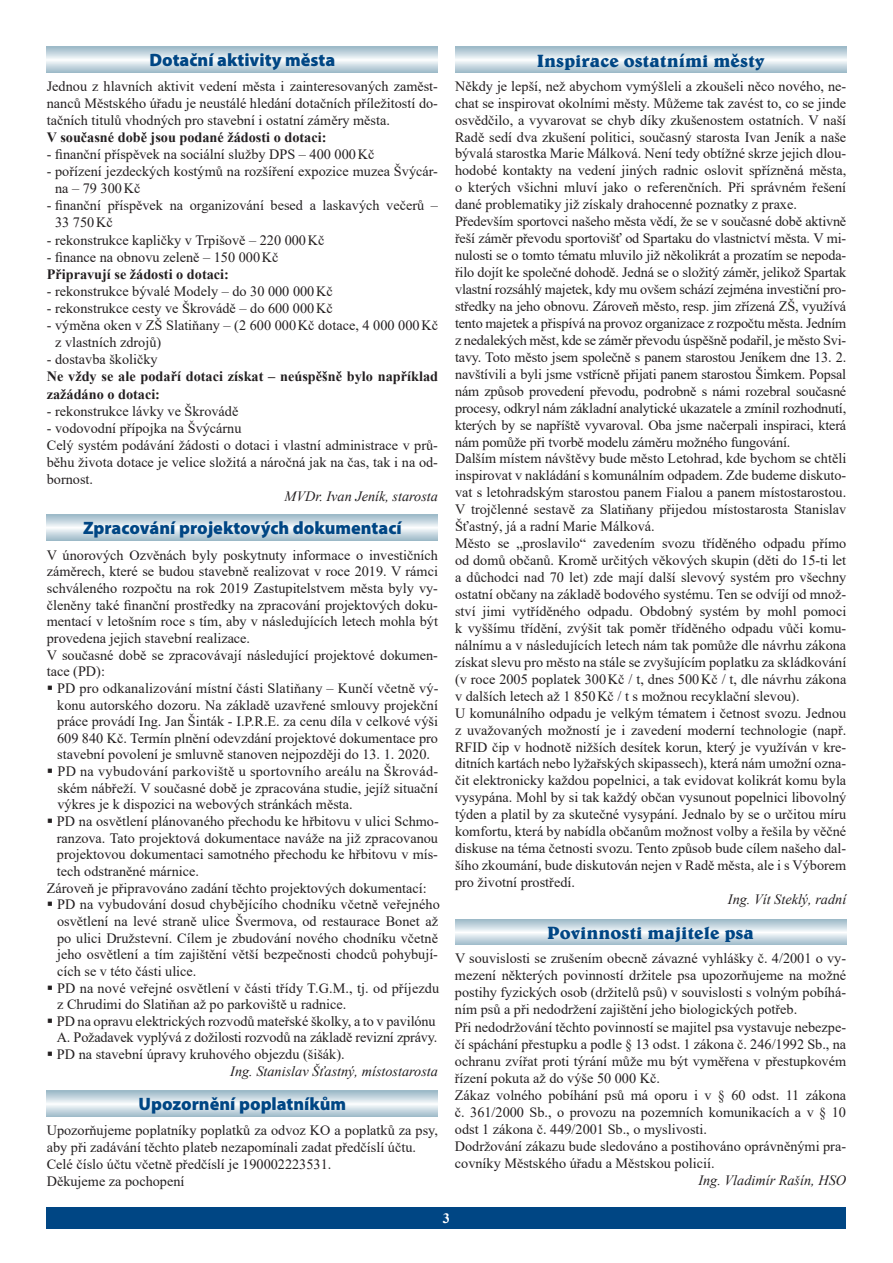
<style>
.page{position:relative;width:893px;height:1263px;background:#fff}
.page>*{position:absolute;margin:0;border:0;box-sizing:border-box;transform-origin:0 0}
.t1{font:900 18px "Myriad Pro";color:#004684}
.t2{font:700 18px "Belwe AT";color:#004684}
.t3{font:14.25px/17px "Times New Roman";color:#231f20}
.t4{font:700 14.25px/17.1px "Times New Roman";color:#231f20}
.t5{font:italic 14.25px "Times New Roman";color:#231f20}
.t6{font:700 14.25px "Times New Roman";color:#fff}
.s1{font-style:italic}
</style>
<div class="page">
<div style="left:47px;top:1208px;width:799px;height:21px;background:#004684"></div>
<svg style="left:47px;top:47px;width:391px;height:25px"></svg>
<svg style="left:455px;top:47px;width:391px;height:25px"></svg>
<svg style="left:47px;top:514px;width:391px;height:26px"></svg>
<svg style="left:455px;top:919px;width:391px;height:26px"></svg>
<svg style="left:47px;top:1091px;width:391px;height:25px"></svg>
<p class="t1" style="left:149px;top:48px;width:187px">Dotační aktivity města</p>
<p class="t2" style="left:537px;top:49px;width:229px">Inspirace ostatními městy</p>
<p class="t3" style="left:47px;top:77px;width:393px;text-align:justify">Jednou z hlavních aktivit vedení města i zainteresovaných zaměst&shy;nanců Městského úřadu je neustálé hledání dotačních příležitostí do&shy;tačních titulů vhodných pro stavební i ostatní záměry města.</p>
<p class="t4" style="left:47px;top:128px;width:281px">V současné době jsou podané žádosti o dotaci:</p>
<p class="t3" style="left:47px;top:145px;width:329px">- finanční příspěvek na sociální služby DPS – 400 000Kč</p>
<p class="t3" style="left:55px;top:162px;width:384px;text-indent:-8px">- pořízení jezdeckých kostýmů na rozšíření expozice muzea Švýcár&shy;na – 79 300Kč</p>
<p class="t3" style="left:55px;top:197px;width:384px;text-indent:-8px">- finanční příspěvek na organizování besed a laskavých večerů –<br>33 750Kč</p>
<p class="t3" style="left:47px;top:231px;width:279px">- rekonstrukce kapličky v Trpišově – 220 000Kč</p>
<p class="t3" style="left:47px;top:248px;width:233px">- finance na obnovu zeleně – 150 000Kč</p>
<p class="t4" style="left:47px;top:265px;width:184px">Připravují se žádosti o dotaci:</p>
<p class="t3" style="left:47px;top:282px;width:287px">- rekonstrukce bývalé Modely – do 30 000 000Kč</p>
<p class="t3" style="left:47px;top:299px;width:287px">- rekonstrukce cesty ve Škrovádě – do 600 000Kč</p>
<p class="t3" style="left:55px;top:316px;width:384px;text-indent:-8px">- výměna oken v ZŠ Slatiňany – (2 600 000Kč dotace, 4 000 000Kč z vlastních zdrojů)</p>
<p class="t3" style="left:47px;top:351px;width:112px">- dostavba školičky</p>
<p class="t4" style="left:47px;top:368px;width:393px">Ne vždy se ale podaří dotaci získat – neúspěšně bylo například zažádáno o dotaci:</p>
<p class="t3" style="left:47px;top:402px;width:193px">- rekonstrukce lávky ve Škrovádě</p>
<p class="t3" style="left:47px;top:419px;width:393px">- vodovodní přípojka na Švýcárnu<br>Celý systém podávání žádosti o dotaci i vlastní administrace v prů&shy;běhu života dotace je velice složitá a náročná jak na čas, tak i na od&shy;bornost.</p>
<p class="t5" style="left:285px;top:486px;width:155px">MVDr. Ivan Jeník, starosta</p>
<p class="t3" style="left:455px;top:77px;width:393px">Někdy je lepší, než abychom vymýšleli a zkoušeli něco nového, ne&shy;chat se inspirovat okolními městy. Můžeme tak zavést to, co se jinde osvědčilo, a vyvarovat se chyb díky zkušenostem ostatních. V naší Radě sedí dva zkušení politici, současný starosta Ivan Jeník a naše bývalá starostka Marie Málková. Není tedy obtížné skrze jejich dlou&shy;hodobé kontakty na vedení jiných radnic oslovit spřízněná města, o kterých všichni mluví jako o referenčních. Při správném řešení dané problematiky již získaly drahocenné poznatky z praxe.<br>Především sportovci našeho města vědí, že se v současné době aktivně řeší záměr převodu sportovišť od Spartaku do vlastnictví města. V mi&shy;nulosti se o tomto tématu mluvilo již několikrát a prozatím se nepoda&shy;řilo dojít ke společné dohodě. Jedná se o složitý záměr, jelikož Spartak vlastní rozsáhlý majetek, kdy mu ovšem schází zejména investiční pro&shy;středky na jeho obnovu. Zároveň město, resp. jim zřízená ZŠ, využívá tento majetek a přispívá na provoz organizace z rozpočtu města. Jedním z nedalekých měst, kde se záměr převodu úspěšně podařil, je město Svi&shy;tavy. Toto město jsem společně s panem starostou Jeníkem dne 13. 2. navštívili a byli jsme vstřícně přijati panem starostou Šimkem. Popsal nám způsob provedení převodu, podrobně s námi rozebral současné procesy, odkryl nám základní analytické ukazatele a zmínil rozhodnutí, kterých by se napříště vyvaroval. Oba jsme načerpali inspiraci, která nám pomůže při tvorbě modelu záměru možného fungování.<br>Dalším místem návštěvy bude město Letohrad, kde bychom se chtěli inspirovat v nakládání s komunálním odpadem. Zde budeme diskuto&shy;vat s letohradským starostou panem Fialou a panem místostarostou.<br>V trojčlenné sestavě za Slatiňany přijedou místostarosta Stanislav Šťastný, já a radní Marie Málková.<br>Město se „proslavilo“ zavedením svozu tříděného odpadu přímo od domů občanů. Kromě určitých věkových skupin (děti do 15-ti let a důchodci nad 70 let) zde mají další slevový systém pro všechny ostatní občany na základě bodového systému. Ten se odvíjí od množ&shy;ství jimi vytříděného odpadu. Obdobný systém by mohl pomoci k vyššímu třídění, zvýšit tak poměr tříděného odpadu vůči komu&shy;nálnímu a v následujících letech nám tak pomůže dle návrhu zákona získat slevu pro město na stále se zvyšujícím poplatku za skládkování (v roce 2005 poplatek 300Kč / t, dnes 500Kč / t, dle návrhu zákona v dalších letech až 1 850Kč / t s možnou recyklační slevou).<br>U komunálního odpadu je velkým tématem i četnost svozu. Jednou z uvažovaných možností je i zavedení moderní technologie (např.<br>RFID čip v hodnotě nižších desítek korun, který je využíván v kre&shy;ditních kartách nebo lyžařských skipassech), která nám umožní ozna&shy;čit elektronicky každou popelnici, a tak evidovat kolikrát komu byla vysypána. Mohl by si tak každý občan vysunout popelnici libovolný týden a platil by za skutečné vysypání. Jednalo by se o určitou míru komfortu, která by nabídla občanům možnost volby a řešila by věčné diskuse na téma četnosti svozu. Tento způsob bude cílem našeho dal&shy;šího zkoumání, bude diskutován nejen v Radě města, ale i s Výborem pro životní prostředí.</p>
<p class="t5" style="left:728px;top:889px;width:120px">Ing. Vít Steklý, radní</p>
<p class="t1" style="left:83px;top:516px;width:320px">Zpracování projektových dokumentací</p>
<p class="t3" style="left:47px;top:546px;width:393px">V únorových Ozvěnách byly poskytnuty informace o investičních záměrech, které se budou stavebně realizovat v roce 2019. V rámci schváleného rozpočtu na rok 2019 Zastupitelstvem města byly vy&shy;členěny také finanční prostředky na zpracování projektových doku&shy;mentací v letošním roce s tím, aby v následujících letech mohla být provedena jejich stavební realizace.<br>V současné době se zpracovávají následující projektové dokumen&shy;tace (PD):</p>
<p class="t3" style="left:57px;top:679px;width:383px;text-align:justify;text-indent:-10px">▪ PD pro odkanalizování místní části Slatiňany – Kunčí včetně vý&shy;konu autorského dozoru. Na základě uzavřené smlouvy projekční práce provádí Ing. Jan Šinták - I.P.R.E. za cenu díla v celkové výši 609 840 Kč. Termín plnění odevzdání projektové dokumentace pro stavební povolení je smluvně stanoven nejpozději do 13. 1. 2020.</p>
<p class="t3" style="left:57px;top:762px;width:382px;text-align:justify;text-indent:-11px">▪ PD na vybudování parkoviště u sportovního areálu na Škrovád&shy;ském nábřeží. V současné době je zpracována studie, jejíž situační výkres je k dispozici na webových stránkách města.</p>
<p class="t3" style="left:47px;top:812px;width:393px">▪ PD na osvětlení plánovaného přechodu ke hřbitovu v ulici Schmo-</p>
<p class="t3" style="left:57px;top:829px;width:383px">ranzova. Tato projektová dokumentace naváže na již zpracovanou</p>
<p class="t3" style="left:57px;top:846px;width:383px">projektovou dokumentaci samotného přechodu ke hřbitovu v mís-</p>
<p class="t3" style="left:57px;top:862px;width:144px">tech odstraněné márnice.</p>
<p class="t3" style="left:47px;top:879px;width:381px">Zároveň je připravováno zadání těchto projektových dokumentací:</p>
<p class="t3" style="left:57px;top:896px;width:384px;text-indent:-10px">▪ PD na vybudování dosud chybějícího chodníku včetně veřejného osvětlení na levé straně ulice Švermova, od restaurace Bonet až po ulici Družstevní. Cílem je zbudování nového chodníku včetně jeho osvětlení a tím zajištění větší bezpečnosti chodců pohybují&shy;cích se v této části ulice.</p>
<p class="t3" style="left:57px;top:979px;width:384px;text-indent:-10px">▪ PD na nové veřejné osvětlení v části třídy T.G.M., tj. od příjezdu z Chrudimi do Slatiňan až po parkoviště u radnice.</p>
<p class="t3" style="left:47px;top:1012px;width:392px;text-align:right">▪ PD na opravu elektrických rozvodů mateřské školky, a to v pavilónu<br>A. Požadavek vyplývá z dožilosti rozvodů na základě revizní zprávy.</p>
<p class="t3" style="left:230px;top:1045px;width:209px;text-indent:-183px">▪ PD na stavební úpravy kruhového objezdu (šišák).<br><span class="s1">Ing. Stanislav Šťastný, místostarosta</span></p>
<p class="t2" style="left:547px;top:922px;width:208px">Povinnosti majitele psa</p>
<p class="t3" style="left:455px;top:949px;width:393px">V souvislosti se zrušením obecně závazné vyhlášky č. 4/2001 o vy&shy;mezení některých povinností držitele psa upozorňujeme na možné postihy fyzických osob (držitelů psů) v souvislosti s volným pobíhá&shy;ním psů a při nedodržení zajištění jeho biologických potřeb.<br>Při nedodržování těchto povinností se majitel psa vystavuje nebezpe&shy;čí spáchání přestupku a podle § 13 odst. 1 zákona č. 246/1992 Sb., na ochranu zvířat proti týrání může mu být vyměřena v přestupkovém řízení pokuta až do výše 50 000 Kč.<br>Zákaz volného pobíhání psů má oporu i v § 60 odst. 11 zákona č. 361/2000 Sb., o provozu na pozemních komunikacích a v § 10 odst 1 zákona č. 449/2001 Sb., o myslivosti.<br>Dodržování zákazu bude sledováno a postihováno oprávněnými pra&shy;covníky Městského úřadu a Městskou policií.</p>
<p class="t5" style="left:698px;top:1171px;width:149px">Ing. Vladimír Rašín, HSO</p>
<p class="t1" style="left:138px;top:1092px;width:209px">Upozornění poplatníkům</p>
<p class="t3" style="left:47px;top:1121px;width:393px">Upozorňujeme poplatníky poplatků za odvoz KO a poplatků za psy, aby při zadávání těchto plateb nezapomínali zadat předčíslí účtu.<br>Celé číslo účtu včetně předčíslí je 190002223531.<br>Děkujeme za pochopení</p>
<p class="t6" style="left:443px;top:1208px;width:9px">3</p>
</div>
